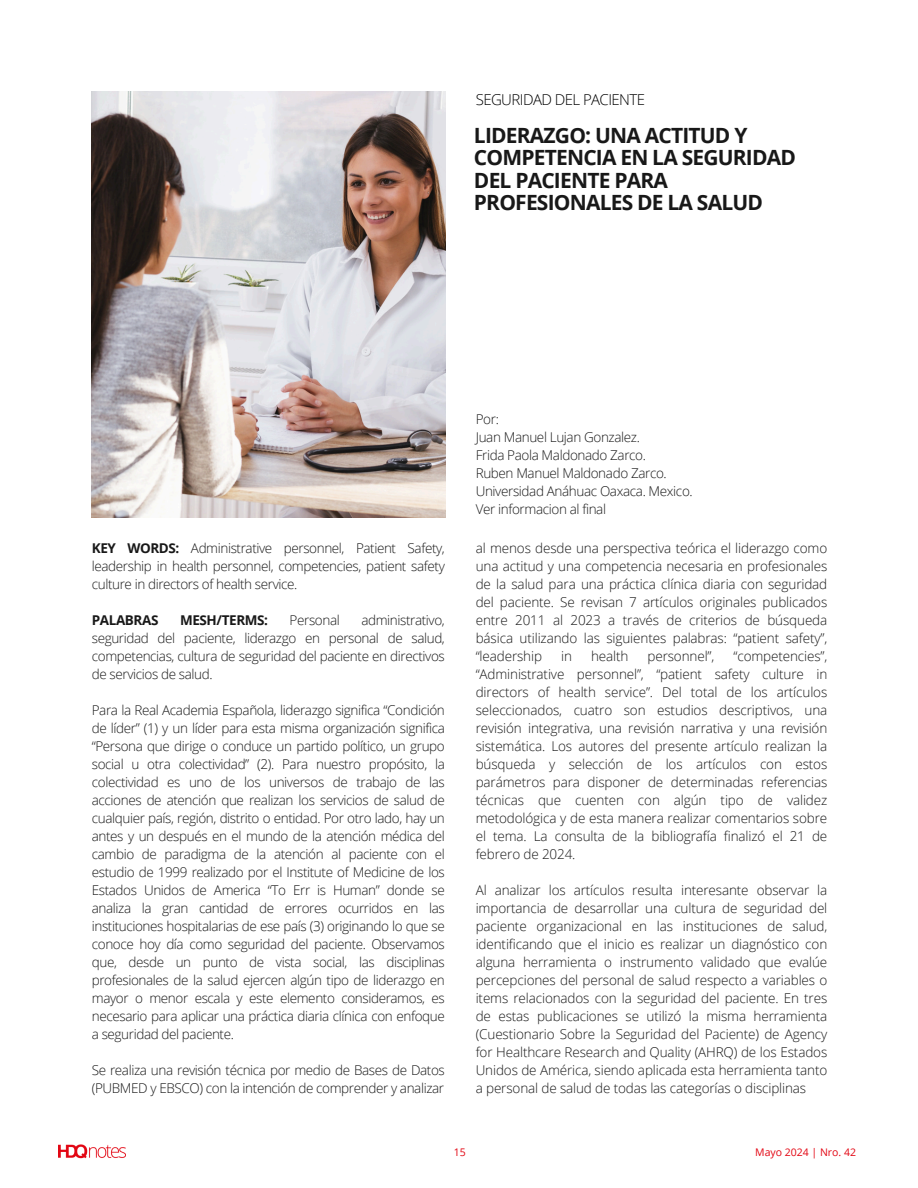
<style>
.page{position:relative;width:918px;height:1188px;background:#fff}
.page>*{position:absolute;margin:0;border:0;box-sizing:border-box;transform-origin:0 0}
.t1{font:700 21px/22.5px "Open Sans";letter-spacing:-.04em;color:#181818}
.t2{font:300 15px "Open Sans";letter-spacing:-.04em;color:#000}
.t3{font:300 13.5px/18px "Open Sans";letter-spacing:-.03em;color:#181818;text-align:justify}
.t4{font:700 13.5px "Open Sans";letter-spacing:-.03em;color:#181818}
.t5{font:300 13.5px "Open Sans";letter-spacing:-.01em;color:#181818}
.t6{font:10.5px "Open Sans";color:#e30613}
.s1{font-weight:700}
</style>
<div class="page">
<img style="left:92px;top:92px;width:353px;height:425px">
<img style="left:59px;top:1144px;width:66px;height:15px">
<p class="t2" style="left:476px;top:89px;width:171px">SEGURIDAD DEL PACIENTE</p>
<h3 class="t1" style="left:474px;top:123px;width:324px">LIDERAZGO: UNA ACTITUD Y<br>COMPETENCIA EN LA SEGURIDAD<br>DEL PACIENTE PARA<br>PROFESIONALES DE LA SALUD</h3>
<h2 class="t3" style="left:92px;top:539px;width:355px"><span class="s1">KEY WORDS:</span> Administrative personnel, Patient Safety, leadership in health personnel, competencies, patient safety culture in directors of health service.</h2>
<h1 class="t4" style="left:92px;top:611px;width:68px">PALABRAS</h1>
<h1 class="t4" style="left:180px;top:611px;width:90px">MESH/TERMS:</h1>
<h1 class="t3" style="left:290px;top:611px;width:52px">Personal</h1>
<h1 class="t3" style="left:92px;top:611px;width:355px;text-indent:270px">administrativo, seguridad del paciente, liderazgo en personal de salud, competencias, cultura de seguridad del paciente en directivos de servicios de salud.</h1>
<h3 class="t3" style="left:92px;top:701px;width:355px">Para la Real Academia Española, liderazgo significa “Condición de líder” (1) y un líder para esta misma organización significa “Persona que dirige o conduce un partido político, un grupo social u otra colectividad” (2). Para nuestro propósito, la colectividad es uno de los universos de trabajo de las acciones de atención que realizan los servicios de salud de cualquier país, región, distrito o entidad. Por otro lado, hay un antes y un después en el mundo de la atención médica del cambio de paradigma de la atención al paciente con el estudio de 1999 realizado por el Institute of Medicine de los Estados Unidos de America “To Err is Human” donde se analiza la gran cantidad de errores ocurridos en las instituciones hospitalarias de ese país (3) originando lo que se conoce hoy día como seguridad del paciente. Observamos que, desde un punto de vista social, las disciplinas profesionales de la salud ejercen algún tipo de liderazgo en mayor o menor escala y este elemento consideramos, es necesario para aplicar una práctica diaria clínica con enfoque a seguridad del paciente.</h3>
<h3 class="t3" style="left:92px;top:1061px;width:355px">Se realiza una revisión técnica por medio de Bases de Datos (PUBMED y EBSCO) con la intención de comprender y analizar</h3>
<h3 class="t3" style="left:476px;top:410px;width:218px;text-align:left">Por:<br>Juan Manuel Lujan Gonzalez.<br>Frida Paola Maldonado Zarco.<br>Ruben Manuel Maldonado Zarco.<br>Universidad Anáhuac Oaxaca. Mexico.</h3>
<h3 class="t3" style="left:476px;top:500px;width:132px">Ver informacion al final</h3>
<p class="t3" style="left:476px;top:539px;width:353px">al menos desde una perspectiva teórica el liderazgo como una actitud y una competencia necesaria en profesionales de la salud para una práctica clínica diaria con seguridad del paciente. Se revisan 7 artículos originales publicados entre 2011 al 2023 a través de criterios de búsqueda básica utilizando las siguientes palabras: “patient safety”, “leadership</p>
<p class="t3" style="left:561px;top:647px;width:12px">in</p>
<p class="t3" style="left:591px;top:647px;width:39px">health</p>
<p class="t5" style="left:648px;top:647px;width:68px">personnel”,</p>
<p class="t3" style="left:476px;top:647px;width:353px;text-indent:258px">“competencies”, “Administrative personnel”, “patient safety culture in directors of health service”. Del total de los artículos seleccionados, cuatro son estudios descriptivos, una revisión integrativa, una revisión narrativa y una revisión sistemática. Los autores del presente artículo realizan la búsqueda y selección de los artículos con estos parámetros para disponer de determinadas referencias técnicas que cuenten con algún tipo de validez metodológica y de esta manera realizar comentarios sobre el tema. La consulta de la bibliografía finalizó el 21 de febrero de 2024.</p>
<p class="t3" style="left:476px;top:881px;width:353px">Al analizar los artículos resulta interesante observar la importancia de desarrollar una cultura de seguridad del paciente organizacional en las instituciones de salud, identificando que el inicio es realizar un diagnóstico con alguna herramienta o instrumento validado que evalúe percepciones del personal de salud respecto a variables o items relacionados con la seguridad del paciente. En tres de estas publicaciones se utilizó la misma herramienta (Cuestionario Sobre la Seguridad del Paciente) de Agency for Healthcare Research and Quality (AHRQ) de los Estados Unidos de América, siendo aplicada esta herramienta tanto a personal de salud de todas las categorías o disciplinas</p>
<h3 class="t6" style="left:454px;top:1144px;width:13px">15</h3>
<p class="t6" style="left:755px;top:1144px;width:102px">Mayo 2024 | Nro. 42</p>
</div>
